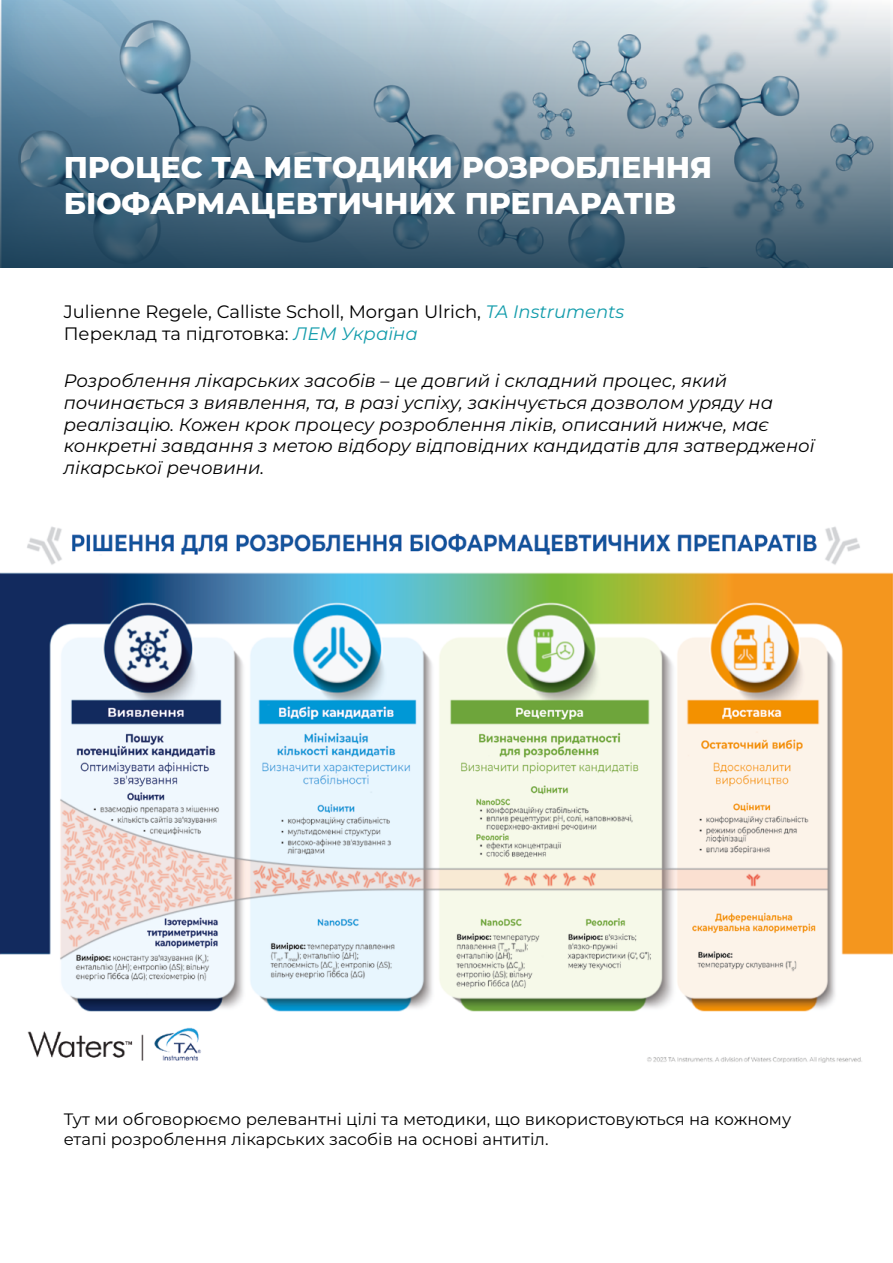
<style>
.page{position:relative;width:893px;height:1263px;background:#fff}
.page>*{position:absolute;margin:0;border:0;box-sizing:border-box;transform-origin:0 0}
.t1{font:800 30px/36px "Montserrat";color:#fff}
.t2{font:italic 18px/21.6px "Montserrat";color:#000}
.t3{font:18px/21.6px "Montserrat";color:#000}
.t4{font:16.5px/19.8px "Montserrat";color:#000}
.s1{font-style:italic;color:#149dac}
</style>
<div class="page">
<svg style="left:0;top:0;width:893px;height:268px;background:#7590a1"></svg>
<img style="left:0;top:526px;width:893px;height:537px">
<h1 class="t1" style="left:64px;top:148px;width:650px">ПРОЦЕС ТА МЕТОДИКИ РОЗРОБЛЕННЯ<br>БІОФАРМАЦЕВТИЧНИХ ПРЕПАРАТІВ</h1>
<p class="t3" style="left:64px;top:300px;width:562px">Julienne Regele, Calliste Scholl, Morgan Ulrich, <span class="s1">TA Instruments<br></span>Переклад та підготовка: <span class="s1">ЛЕМ Україна</span></p>
<p class="t2" style="left:64px;top:370px;width:752px">Розроблення лікарських засобів – це довгий і складний процес, який починається з виявлення, та, в разі успіху, закінчується дозволом уряду на реалізацію. Кожен крок процесу розроблення ліків, описаний нижче, має конкретні завдання з метою відбору відповідних кандидатів для затвердженої лікарської речовини.</p>
<p class="t4" style="left:64px;top:1108px;width:729px">Тут ми обговорюємо релевантні цілі та методики, що використовуються на кожному етапі розроблення лікарських засобів на основі антитіл.</p>
</div>
